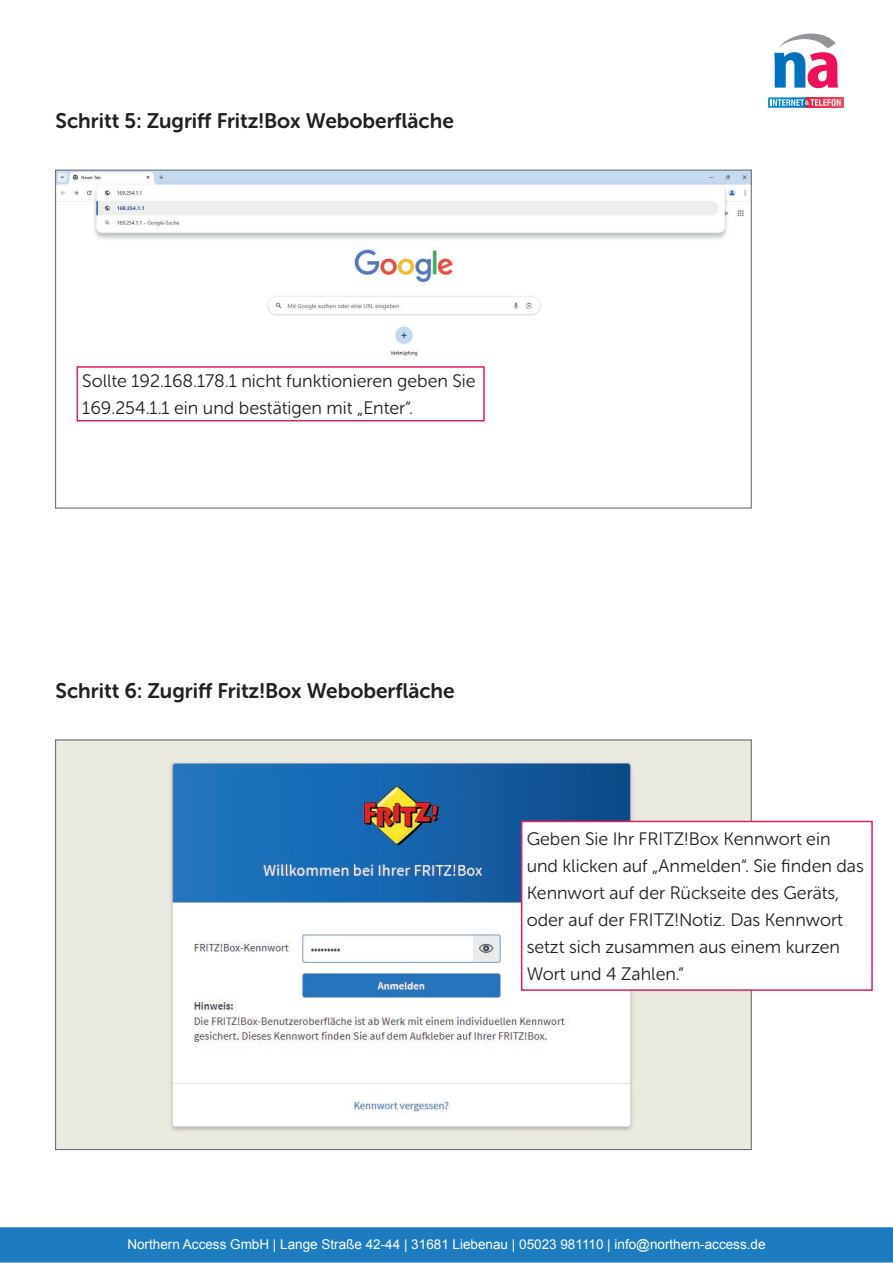
<style>
.page{position:relative;width:893px;height:1263px;background:#fff}
.page>*{position:absolute;margin:0;border:0;box-sizing:border-box;transform-origin:0 0}
.t1{font:21px "Museo Sans Rounded 700";color:#231f20}
.t2{font:18px/27px "Museo Sans Rounded 300";color:#231f20}
.t3{font:13.5px "Arial";color:#fff}
</style>
<div class="page">
<div style="left:0;top:1227px;width:893px;height:35px;background:#1d7cbf;border:2px solid #1d7cbf"></div>
<div style="left:807px;top:97px;width:36px;height:11px;background:#ee4a64"></div>
<svg style="left:768px;top:97px;width:73px;height:11px"></svg>
<svg style="left:774px;top:34px;width:64px;height:54px"></svg>
<img style="left:57px;top:172px;width:692px;height:250px">
<img style="left:57px;top:742px;width:692px;height:406px">
<div style="left:77px;top:367px;width:407px;height:54px;background:#fff"></div>
<div style="left:77px;top:366px;width:408px;height:55px;border:2px solid #df1f5e"></div>
<div style="left:522px;top:821px;width:350px;height:169px;background:#fff"></div>
<div style="left:521px;top:821px;width:352px;height:170px;border:2px solid #df1f5e"></div>
<p class="t1" style="left:56px;top:109px;width:400px">Schritt 5: Zugriff Fritz!Box Weboberfläche</p>
<p class="t2" style="left:82px;top:368px;width:395px">Sollte 192.168.178.1 nicht funktionieren geben Sie<br>169.254.1.1 ein und bestätigen mit „Enter“.</p>
<p class="t1" style="left:56px;top:679px;width:400px">Schritt 6: Zugriff Fritz!Box Weboberfläche</p>
<p class="t2" style="left:527px;top:825px;width:339px">Geben Sie Ihr FRITZ!Box Kennwort ein und klicken auf „Anmelden“. Sie finden das Kennwort auf der Rückseite des Geräts, oder auf der FRITZ!Notiz. Das Kennwort setzt sich zusammen aus einem kurzen Wort und 4 Zahlen.“</p>
<p class="t3" style="left:127px;top:1235px;width:640px">Northern Access GmbH | Lange Straße 42-44 | 31681 Liebenau | 05023 981110 | info@northern-access.de</p>
</div>
